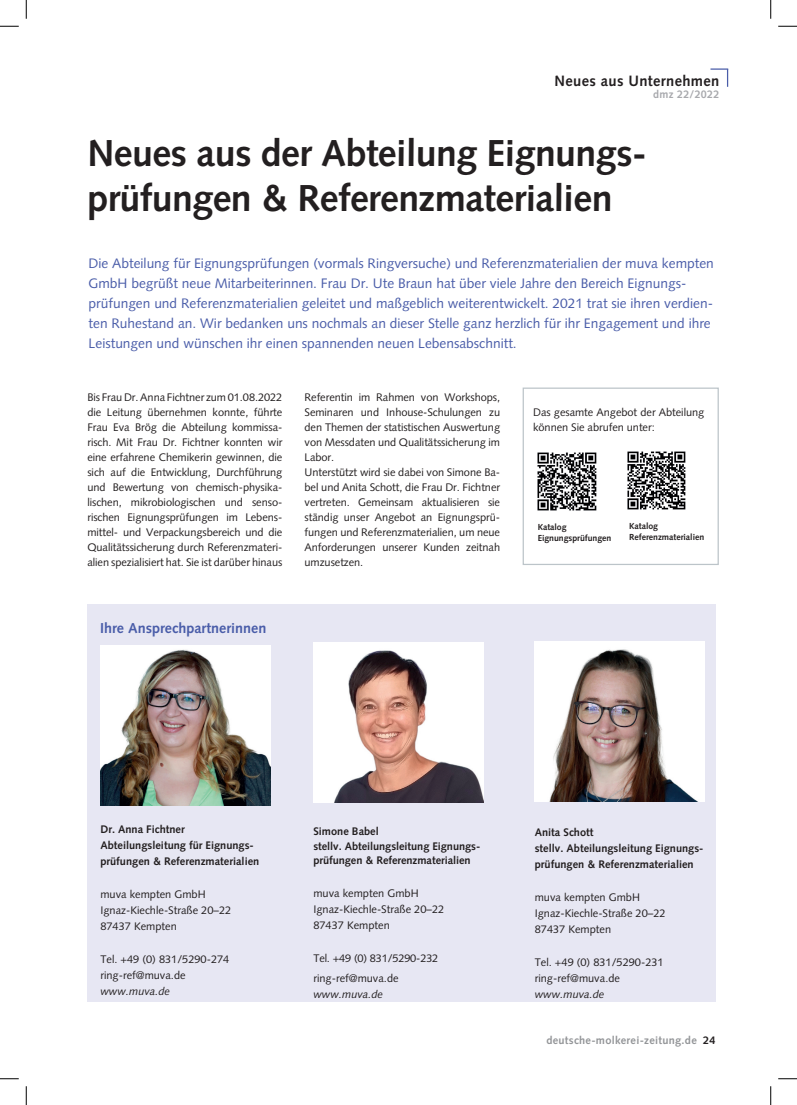
<style>
.page{position:relative;width:797px;height:1105px;background:#fff}
.page>*{position:absolute;margin:0;border:0;box-sizing:border-box;transform-origin:0 0}
.t1{font:700 37.5px/45px "Syntax";letter-spacing:-.015em;color:#231f20}
.t2{font:700 15px "Syntax";letter-spacing:.025em;color:#231f20}
.t3{font:700 14.38px "Syntax";color:#4a5da9}
.t4{font:13.75px/20px "Syntax";color:#4a5da9}
.t5{font:11px/15px "Syntax";letter-spacing:-.005em;color:#231f20}
.t6{font:700 11px/16.2px "Syntax";color:#231f20}
.t7{font:italic 11px "Syntax";color:#231f20}
.t8{font:700 11px "Syntax";letter-spacing:.025em;color:#939598}
.t9{font:11px "Syntax Normal";letter-spacing:-.015em;color:#231f20}
.t10{font:700 11px "Syntax";letter-spacing:.025em;color:#a8a9ad}
.t11{font:700 8.75px/11.2px "Syntax";letter-spacing:-.005em;color:#231f20}
.s1{color:#231f20}
</style>
<div class="page">
<svg style="left:710px;top:68px;width:18px;height:19px"></svg>
<div style="left:87px;top:604px;width:628px;height:397px;background:#e7e7f3"></div>
<img style="left:100px;top:645px;width:170px;height:160px">
<img style="left:313px;top:642px;width:170px;height:160px">
<img style="left:535px;top:642px;width:170px;height:160px">
<div style="left:522px;top:388px;width:196px;height:177px;border:1px solid #bcc4c9"></div>
<img style="left:537px;top:452px;width:60px;height:59px">
<img style="left:627px;top:451px;width:59px;height:59px">
<svg style="left:0;top:25px;width:19px;height:2px"></svg>
<svg style="left:778px;top:25px;width:19px;height:2px"></svg>
<svg style="left:0;top:1078px;width:19px;height:1px"></svg>
<svg style="left:778px;top:1078px;width:19px;height:1px"></svg>
<svg style="left:25px;top:0;width:2px;height:19px"></svg>
<svg style="left:25px;top:1086px;width:2px;height:19px"></svg>
<svg style="left:770px;top:0;width:1px;height:19px"></svg>
<svg style="left:770px;top:1086px;width:1px;height:19px"></svg>
<h2 class="t2" style="left:554px;top:72px;width:166px">Neues aus Unternehmen</h2>
<p class="t10" style="left:653px;top:87px;width:68px">dmz 22/2022</p>
<h1 class="t1" style="left:87px;top:131px;width:561px">Neues aus der Abteilung Eignungs&shy;prüfungen &amp; Referenzmaterialien</h1>
<p class="t4" style="left:89px;top:253px;width:627px">Die Abteilung für Eignungsprüfungen (vormals Ringversuche) und Referenzmaterialien der muva kempten GmbH begrüßt neue Mitarbeiterinnen. Frau Dr. Ute Braun hat über viele Jahre den Bereich Eignungs&shy;prüfungen und Referenzmaterialien geleitet und maßgeblich weiterentwickelt. 2021 trat sie ihren verdien&shy;ten Ruhestand an. Wir bedanken uns nochmals an dieser Stelle ganz herzlich für ihr Engagement und ihre Leistungen und wünschen ihr einen spannenden neuen Lebensabschnitt.</p>
<p class="t5" style="left:87px;top:390px;width:196px;text-align:justify">Bis Frau Dr. Anna Fichtner zum 01.08.2022 die Leitung übernehmen konnte, führte Frau Eva Brög die Abteilung kommissa&shy;risch. Mit Frau Dr. Fichtner konnten wir eine erfahrene Chemikerin gewinnen, die sich auf die Entwicklung, Durchführung und Bewertung von chemisch-physika&shy;lischen, mikrobiologischen und senso&shy;rischen Eignungsprüfungen im Lebens&shy;mittel- und Verpackungsbereich und die Qualitätssicherung durch Referenzmateri&shy;alien spezialisiert hat. Sie ist darüber hinaus</p>
<h3 class="t3" style="left:100px;top:620px;width:168px">Ihre Ansprechpartnerinnen</h3>
<p class="t5" style="left:304px;top:390px;width:197px">Referentin im Rahmen von Workshops, Seminaren und Inhouse-Schulungen zu den Themen der statistischen Auswertung von Messdaten und Qualitätssicherung im Labor.<br>Unterstützt wird sie dabei von Simone Ba&shy;bel und Anita Schott, die Frau Dr. Fichtner vertreten. Gemeinsam aktualisieren sie ständig unser Angebot an Eignungsprü&shy;fungen und Referenzmaterialien, um neue Anforderungen unserer Kunden zeitnah umzusetzen.</p>
<p class="t5" style="left:533px;top:405px;width:173px">Das gesamte Angebot der Abteilung können Sie abrufen unter:</p>
<p class="t11" style="left:537px;top:521px;width:75px">Katalog<br>Eignungsprüfungen</p>
<p class="t11" style="left:629px;top:521px;width:77px">Katalog<br>Referenzmaterialien</p>
<p class="t6" style="left:100px;top:821px;width:160px">Dr. Anna Fichtner<br>Abteilungsleitung für Eignungs&shy;prüfungen &amp; Referenzmaterialien</p>
<p class="t5" style="left:100px;top:886px;width:132px;line-height:16.2px">muva kempten GmbH<br>Ignaz-Kiechle-Straße 20–22<br>87437 Kempten</p>
<p class="t5" style="left:100px;top:951px;width:130px;line-height:16.2px">Tel. +49 (0) 831/5290-274 ring-ref@muva.de</p>
<p class="t7" style="left:100px;top:985px;width:71px">www.muva.de</p>
<p class="t6" style="left:313px;top:823px;width:168px;line-height:14.9px">Simone Babel<br>stellv. Abteilungsleitung Eignungs&shy;prüfungen &amp; Referenzmaterialien</p>
<p class="t5" style="left:313px;top:885px;width:132px;line-height:16.2px">muva kempten GmbH<br>Ignaz-Kiechle-Straße 20–22<br>87437 Kempten</p>
<p class="t9" style="left:313px;top:952px;width:126px">Tel. +49 (0) 831/5290-232</p>
<p class="t5" style="left:313px;top:970px;width:87px">ring-ref@muva.de</p>
<p class="t7" style="left:313px;top:988px;width:71px">www.muva.de</p>
<p class="t6" style="left:534px;top:824px;width:170px">Anita Schott<br>stellv. Abteilungsleitung Eignungs&shy;prüfungen &amp; Referenzmaterialien</p>
<p class="t5" style="left:534px;top:889px;width:132px;line-height:16.2px">muva kempten GmbH<br>Ignaz-Kiechle-Straße 20–22<br>87437 Kempten</p>
<p class="t5" style="left:534px;top:954px;width:130px;line-height:16.2px">Tel. +49 (0) 831/5290-231 ring-ref@muva.de</p>
<p class="t7" style="left:534px;top:988px;width:71px">www.muva.de</p>
<p class="t8" style="left:546px;top:1034px;width:171px">deutsche-molkerei-zeitung.de <span class="s1">24</span></p>
</div>
